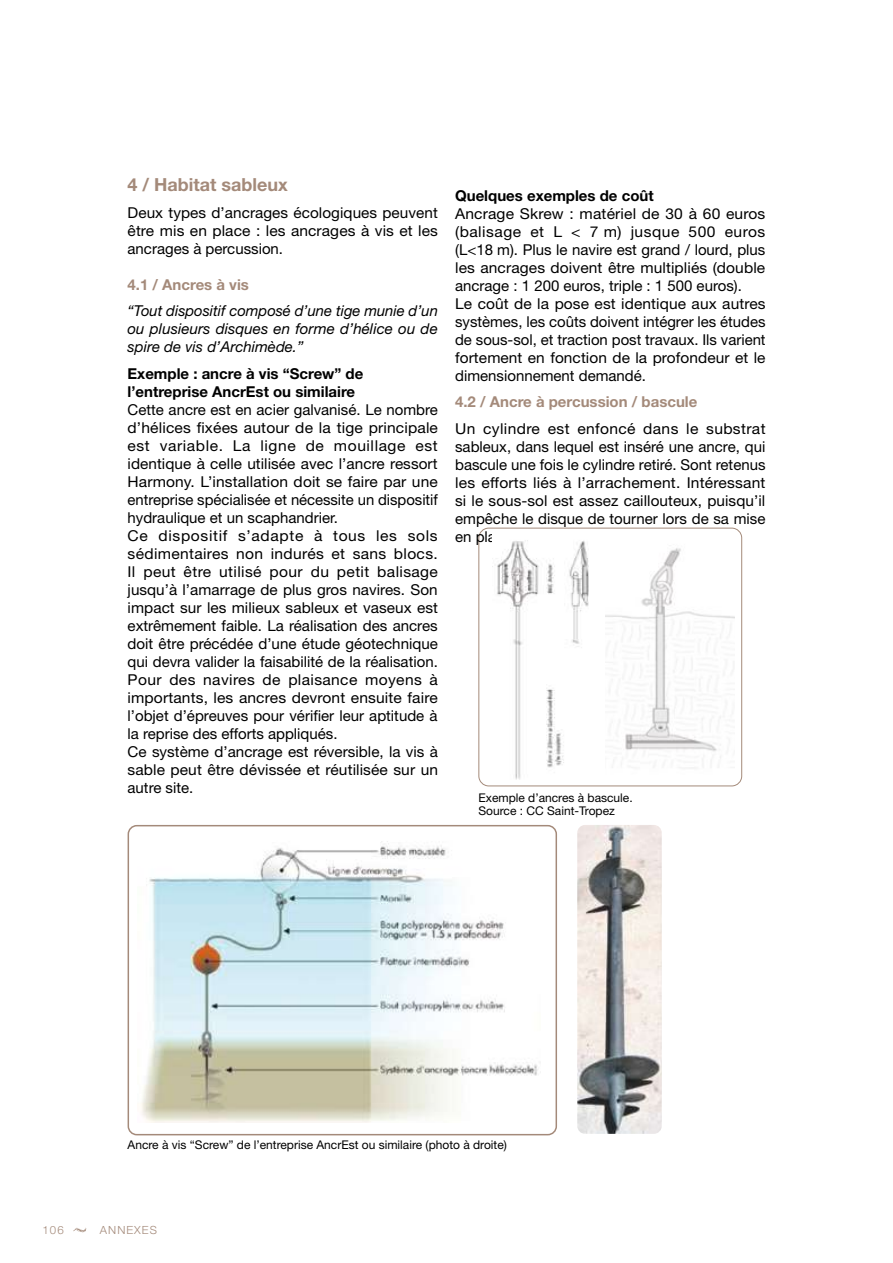
<style>
.page{position:relative;width:893px;height:1263px;background:#fff}
.page>*{position:absolute;margin:0;border:0;box-sizing:border-box;transform-origin:0 0}
.t1{font:700 18px "Helvetica Neue LT Std";color:#a48a7a}
.t2{font:15px/18px "Helvetica Neue LT Std";letter-spacing:.005em;color:#000;text-align:justify}
.t3{font:15px/18px "Helvetica Neue LT Std";letter-spacing:.005em;color:#000;scale:1.04 1}
.t4{font:italic 15px/18px "Helvetica Neue LT Std";color:#000;text-align:justify}
.t5{font:700 15px/18px "Helvetica Neue LT Std";color:#000}
.t6{font:700 15px "Helvetica Neue LT Std";color:#a48a7a}
.t7{font:12px/13.5px "Helvetica Neue LT Std";color:#000}
.t8{font:300 11.25px "Helvetica Neue LT Std";letter-spacing:.09em;color:#a48a7a}
</style>
<div class="page">
<svg style="left:73px;top:1228px;width:14px;height:5px"></svg>
<div style="left:128px;top:825px;width:429px;height:310px;border:2px solid #a48a7a;border-radius:9px"></div>
<div style="left:478px;top:528px;width:264px;height:258px;border:1px solid #a48a7a;border-radius:10px"></div>
<img style="left:577px;top:825px;width:85px;height:309px">
<img style="left:492px;top:540px;width:97px;height:239px">
<img style="left:141px;top:841px;width:397px;height:281px">
<img style="left:606px;top:548px;width:129px;height:220px">
<p class="t1" style="left:128px;top:174px;width:162px">4 / Habitat sableux</p>
<p class="t2" style="left:128px;top:203px;width:312px">Deux types d’ancrages écologiques peuvent être mis en place : les ancrages à vis et les ancrages à percussion.</p>
<p class="t6" style="left:128px;top:275px;width:123px">4.1 / Ancres à vis</p>
<p class="t4" style="left:128px;top:302px;width:312px">“Tout dispositif composé d’une tige munie d’un ou plusieurs disques en forme d’hélice ou de spire de vis d’Archimède.”</p>
<p class="t5" style="left:128px;top:364px;width:237px">Exemple : ancre à vis “Screw” de l’entreprise AncrEst ou similaire</p>
<p class="t2" style="left:128px;top:400px;width:312px;text-align:left">Cette ancre est en acier galvanisé. Le nombre d’hélices fixées autour de la tige principale est variable. La ligne de mouillage est identique à celle utilisée avec l’ancre ressort Harmony. L’installation doit se faire par une entreprise spécialisée et nécessite un dispositif hydraulique et un scaphandrier.<br>Ce dispositif s’adapte à tous les sols sédimentaires non indurés et sans blocs.<br>Il peut être utilisé pour du petit balisage jusqu’à l’amarrage de plus gros navires. Son impact sur les milieux sableux et vaseux est extrêmement faible. La réalisation des ancres doit être précédée d’une étude géotechnique qui devra valider la faisabilité de la réalisation.<br>Pour des navires de plaisance moyens à importants, les ancres devront ensuite faire l’objet d’épreuves pour vérifier leur aptitude à la reprise des efforts appliqués.<br>Ce système d’ancrage est réversible, la vis à sable peut être dévissée et réutilisée sur un autre site.</p>
<p class="t5" style="left:455px;top:186px;width:200px">Quelques exemples de coût</p>
<p class="t3" style="left:455px;top:204px;width:300px">Ancrage Skrew : matériel de 30 à 60 euros (balisage et L &lt; 7 m) jusque 500 euros (L&lt;18 m). Plus le navire est grand / lourd, plus les ancrages doivent être multipliés (double ancrage : 1 200 euros, triple : 1 500 euros).<br>Le coût de la pose est identique aux autres systèmes, les coûts doivent intégrer les études de sous-sol, et traction post travaux. Ils varient fortement en fonction de la profondeur et le dimensionnement demandé.</p>
<p class="t6" style="left:455px;top:393px;width:244px">4.2 / Ancre à percussion / bascule</p>
<p class="t3" style="left:455px;top:419px;width:300px;text-align:justify">Un cylindre est enfoncé dans le substrat sableux, dans lequel est inséré une ancre, qui bascule une fois le cylindre retiré. Sont retenus les efforts liés à l’arrachement. Intéressant si le sous-sol est assez caillouteux, puisqu’il empêche le disque de tourner lors de sa mise en place.</p>
<p class="t7" style="left:478px;top:790px;width:156px">Exemple d’ancres à bascule.<br>Source : CC Saint-Tropez</p>
<p class="t7" style="left:128px;top:1138px;width:381px">Ancre à vis “Screw” de l’entreprise AncrEst ou similaire (photo à droite)</p>
<p class="t8" style="left:43px;top:1223px;width:23px">106</p>
<p class="t8" style="left:100px;top:1223px;width:59px">ANNEXES</p>
</div>
